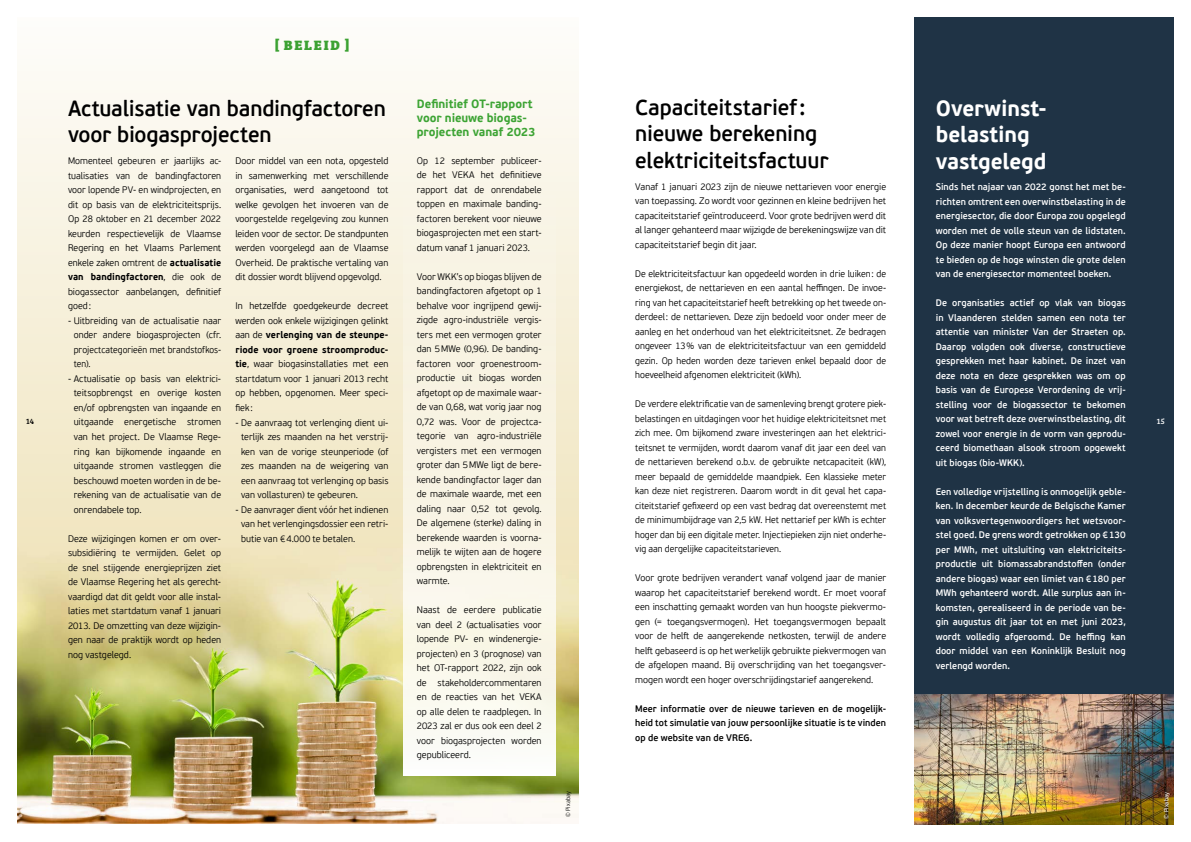
<style>
.page{position:relative;width:1191px;height:842px;background:#fff}
.page>*{position:absolute;margin:0;border:0;box-sizing:border-box;transform-origin:0 0}
.t1{font:600 22px/26.4px "PF Beau Sans Pro";letter-spacing:-.01em;color:#000;scale:.95 1}
.t2{font:700 22px/26.4px "PF Beau Sans Pro";letter-spacing:-.005em;color:#fff;scale:.95 1}
.t3{font:14px "Bree Serif Eb";letter-spacing:.12em;color:#3da434}
.t4{font:700 12px/14.4px "PF Beau Sans Pro";letter-spacing:-.01em;color:#3da434;scale:.95 1}
.t5{font:300 9.5px/14.5px "PF Beau Sans Pro";color:#000;text-align:justify;scale:.95 1}
.t6{font:600 9.5px/14.5px "PF Beau Sans Pro";letter-spacing:.005em;color:#fff;text-align:justify;scale:.95 1}
.t7{font:300 9.5px/14.5px "PF Beau Sans Pro";color:#000;text-align:justify;scale:.92 1}
.t8{font:300 9.5px/14.5px "PF Beau Sans Pro";color:#000;text-align:justify;scale:.94 1}
.t9{font:300 9.5px/14.5px "PF Beau Sans Pro";color:#000;text-align:justify;scale:.93 1}
.t10{font:600 9.5px/14.5px "PF Beau Sans Pro";color:#000;text-align:justify;scale:.95 1}
.t11{font:8px "Bree Serif";color:#000}
.t12{font:8px "Bree Serif";color:#fff}
.t13{font:300 6px "PF Beau Sans Pro";letter-spacing:.02em;color:#000;scale:.95 1}
.t14{font:6px "PF Beau Sans Pro";letter-spacing:.02em;color:#fff;scale:.95 1}
.s1{font-weight:700}
</style>
<div class="page">
<div style="left:914px;top:17px;width:260px;height:808px;background:#1f3345"></div>
<img style="left:914px;top:694px;width:260px;height:131px">
<svg style="left:17px;top:71px;width:561px;height:447px"></svg>
<img style="left:17px;top:518px;width:561px;height:305px">
<div style="left:403px;top:173px;width:153px;height:602px;background:linear-gradient(to bottom,#f7f2e0,#faf9ef)"></div>
<h2 class="t3" style="left:274px;top:34px;width:77px">[ BELEID ]</h2>
<p class="t4" style="left:417px;top:96px;width:126px">Definitief OT-rapport voor nieuwe biogas&shy;projecten vanaf 2023</p>
<p class="t5" style="left:417px;top:153px;width:133px">Op 12 september publiceer&shy;de het VEKA het definitieve rapport dat de onrendabele toppen en maximale banding&shy;factoren berekent voor nieuwe biogasprojecten met een start&shy;datum vanaf 1 januari 2023.</p>
<p class="t5" style="left:417px;top:269px;width:133px">Voor WKK’s op biogas blijven de bandingfactoren afgetopt op 1 behalve voor ingrijpend gewij&shy;zigde agro-industriële vergis&shy;ters met een vermogen groter dan 5MWe (0,96). De banding&shy;factoren voor groenestroom&shy;productie uit biogas worden afgetopt op de maximale waar&shy;de van 0,68, wat vorig jaar nog 0,72 was. Voor de projectca&shy;tegorie van agro-industriële vergisters met een vermogen groter dan 5MWe ligt de bere&shy;kende bandingfactor lager dan de maximale waarde, met een daling naar 0,52 tot gevolg.<br>De algemene (sterke) daling in berekende waarden is voorna&shy;melijk te wijten aan de hogere opbrengsten in elektriciteit en warmte.</p>
<p class="t5" style="left:417px;top:603px;width:133px">Naast de eerdere publicatie van deel 2 (actualisaties voor lopende PV- en windenergie&shy;projecten) en 3 (prognose) van het OT-rapport 2022, zijn ook de stakeholdercommentaren en de reacties van het VEKA op alle delen te raadplegen. In 2023 zal er dus ook een deel 2 voor biogasprojecten worden gepubliceerd.</p>
<h1 class="t1" style="left:635px;top:95px;width:205px">Capaciteitstarief: nieuwe berekening elektriciteitsfactuur</h1>
<p class="t5" style="left:635px;top:179px;width:266px">Vanaf 1 januari 2023 zijn de nieuwe nettarieven voor energie van toepassing. Zo wordt voor gezinnen en kleine bedrijven het capaciteitstarief geïntroduceerd. Voor grote bedrijven werd dit al langer gehanteerd maar wijzigde de berekeningswijze van dit capaciteitstarief begin dit jaar.</p>
<p class="t9" style="left:635px;top:266px;width:271px">De elektriciteitsfactuur kan opgedeeld worden in drie luiken: de energiekost, de nettarieven en een aantal heffingen. De invoe&shy;ring van het capaciteitstarief heeft betrekking op het tweede on&shy;derdeel: de nettarieven. Deze zijn bedoeld voor onder meer de aanleg en het onderhoud van het elektriciteitsnet. Ze bedragen ongeveer 13% van de elektriciteitsfactuur van een gemiddeld gezin. Op heden worden deze tarieven enkel bepaald door de hoeveelheid afgenomen elektriciteit (kWh).</p>
<p class="t7" style="left:635px;top:397px;width:274px">De verdere elektrificatie van de samenleving brengt grotere piek&shy;belastingen en uitdagingen voor het huidige elektriciteitsnet met zich mee. Om bijkomend zware investeringen aan het elektrici&shy;teitsnet te vermijden, wordt daarom vanaf dit jaar een deel van de nettarieven berekend o.b.v. de gebruikte netcapaciteit (kW), meer bepaald de gemiddelde maandpiek. Een klassieke meter kan deze niet registreren. Daarom wordt in dit geval het capa&shy;citeitstarief gefixeerd op een vast bedrag dat overeenstemt met de minimumbijdrage van 2,5 kW. Het nettarief per kWh is echter hoger dan bij een digitale meter. Injectiepieken zijn niet onderhe&shy;vig aan dergelijke capaciteitstarieven.</p>
<p class="t5" style="left:635px;top:571px;width:266px">Voor grote bedrijven verandert vanaf volgend jaar de manier waarop het capaciteitstarief berekend wordt. Er moet vooraf een inschatting gemaakt worden van hun hoogste piekvermo&shy;gen (= toegangsvermogen). Het toegangsvermogen bepaalt voor de helft de aangerekende netkosten, terwijl de andere helft gebaseerd is op het werkelijk gebruikte piekvermogen van de afgelopen maand. Bij overschrijding van het toegangsver&shy;mogen wordt een hoger overschrijdingstarief aangerekend.</p>
<p class="t10" style="left:635px;top:701px;width:266px">Meer informatie over de nieuwe tarieven en de mogelijk&shy;heid tot simulatie van jouw persoonlijke situatie is te vinden op de website van de VREG.</p>
<h1 class="t2" style="left:935px;top:95px;width:118px">Overwinst&shy;belasting vastgelegd</h1>
<p class="t6" style="left:935px;top:180px;width:201px">Sinds het najaar van 2022 gonst het met be&shy;richten omtrent een overwinstbelasting in de energiesector, die door Europa zou opgelegd worden met de volle steun van de lidstaten.<br>Op deze manier hoopt Europa een antwoord te bieden op de hoge winsten die grote delen van de energiesector momenteel boeken.</p>
<p class="t6" style="left:935px;top:296px;width:201px">De organisaties actief op vlak van biogas in Vlaanderen stelden samen een nota ter attentie van minister Van der Straeten op.<br>Daarop volgden ook diverse, constructieve gesprekken met haar kabinet. De inzet van deze nota en deze gesprekken was om op basis van de Europese Verordening de vrij&shy;stelling voor de biogassector te bekomen voor wat betreft deze overwinstbelasting, dit zowel voor energie in de vorm van geprodu&shy;ceerd biomethaan alsook stroom opgewekt uit biogas (bio-WKK).</p>
<p class="t6" style="left:935px;top:484px;width:201px">Een volledige vrijstelling is onmogelijk geble&shy;ken. In december keurde de Belgische Kamer van volksvertegenwoordigers het wetsvoor&shy;stel goed. De grens wordt getrokken op €130 per MWh, met uitsluiting van elektriciteits&shy;productie uit biomassabrandstoffen (onder andere biogas) waar een limiet van €180 per MWh gehanteerd wordt. Alle surplus aan in&shy;komsten, gerealiseerd in de periode van be&shy;gin augustus dit jaar tot en met juni 2023, wordt volledig afgeroomd. De heffing kan door middel van een Koninklijk Besluit nog verlengd worden.</p>
<h1 class="t1" style="left:68px;top:95px;width:336px">Actualisatie van bandingfactoren voor biogasprojecten</h1>
<p class="t8" style="left:68px;top:154px;width:164px">Momenteel gebeuren er jaarlijks ac&shy;tualisaties van de bandingfactoren voor lopende PV- en windprojecten, en dit op basis van de elektriciteitsprijs.<br>Op 28 oktober en 21 december 2022 keurden respectievelijk de Vlaamse Regering en het Vlaams Parlement enkele zaken omtrent de <span class="s1">actualisatie van bandingfactoren</span>, die ook de biogassector aanbelangen, definitief goed:</p>
<p class="t8" style="left:74px;top:314px;width:158px;text-indent:-6px">- Uitbreiding van de actualisatie naar onder andere biogasprojecten (cfr. projectcategorieën met brandstofkos&shy;ten).</p>
<p class="t5" style="left:74px;top:372px;width:157px;text-indent:-6px">- Actualisatie op basis van elektrici&shy;teitsopbrengst en overige kosten en/of opbrengsten van ingaande en uitgaande energetische stromen van het project. De Vlaamse Rege&shy;ring kan bijkomende ingaande en uitgaande stromen vastleggen die beschouwd moeten worden in de be&shy;rekening van de actualisatie van de onrendabele top.</p>
<p class="t5" style="left:68px;top:531px;width:163px">Deze wijzigingen komen er om over&shy;subsidiëring te vermijden. Gelet op de snel stijgende energieprijzen ziet de Vlaamse Regering het als gerecht&shy;vaardigd dat dit geldt voor alle instal&shy;laties met startdatum vanaf 1 januari 2013. De omzetting van deze wijzigin&shy;gen naar de praktijk wordt op heden nog vastgelegd.</p>
<p class="t5" style="left:235px;top:154px;width:163px">Door middel van een nota, opgesteld in samenwerking met verschillende organisaties, werd aangetoond tot welke gevolgen het invoeren van de voorgestelde regelgeving zou kunnen leiden voor de sector. De standpunten werden voorgelegd aan de Vlaamse Overheid. De praktische vertaling van dit dossier wordt blijvend opgevolgd.</p>
<p class="t5" style="left:235px;top:299px;width:163px">In hetzelfde goedgekeurde decreet werden ook enkele wijzigingen gelinkt aan de <span class="s1">verlenging van de steunpe&shy;riode voor groene stroomproduc&shy;tie</span>, waar biogasinstallaties met een startdatum voor 1 januari 2013 recht op hebben, opgenomen. Meer speci&shy;fiek:</p>
<p class="t5" style="left:241px;top:415px;width:157px;text-indent:-6px">- De aanvraag tot verlenging dient ui&shy;terlijk zes maanden na het verstrij&shy;ken van de vorige steunperiode (of zes maanden na de weigering van een aanvraag tot verlenging op basis van vollasturen) te gebeuren.</p>
<p class="t5" style="left:241px;top:502px;width:157px;text-indent:-6px">- De aanvrager dient vóór het indienen van het verlengingsdossier een retri&shy;butie van €4.000 te betalen.</p>
<p class="t11" style="left:26px;top:415px;width:9px">14</p>
<p class="t12" style="left:1157px;top:415px;width:9px">15</p>
<p class="t13" style="left:565px;top:817px;width:29px;rotate:-90deg">© Pixabay</p>
<p class="t14" style="left:1162px;top:819px;width:29px;rotate:-90deg">© Pixabay</p>
</div>
